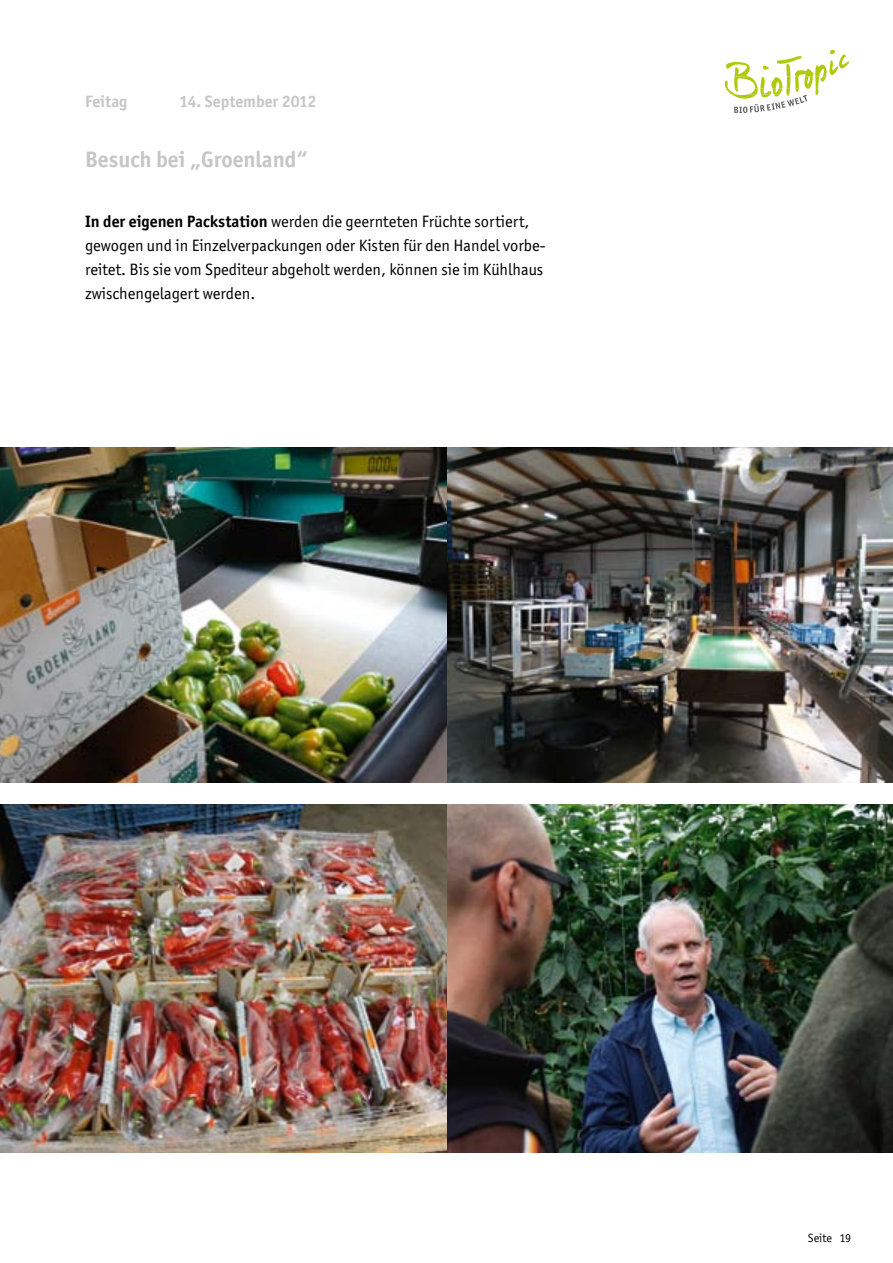
<style>
.page{position:relative;width:893px;height:1263px;background:#fff}
.page>*{position:absolute;margin:0;border:0;box-sizing:border-box;transform-origin:0 0}
.t1{font:700 22.5px "Officina Sans ITC";color:#c6c6c6}
.t2{font:16.5px/24px "Officina Sans ITC";color:#000}
.t3{font:700 16.5px "Officina Sans ITC";color:#c6c6c6}
.t4{font:12px "Officina Sans ITC";color:#000}
.s1{font-weight:700}
</style>
<div class="page">
<img style="left:0;top:448px;width:893px;height:334px">
<img style="left:0;top:805px;width:893px;height:347px">
<svg style="left:725px;top:50px;width:124px;height:63px"></svg>
<p class="t3" style="left:85px;top:91px;width:44px">Feitag</p>
<p class="t3" style="left:180px;top:91px;width:138px">14. September 2012</p>
<h1 class="t1" style="left:85px;top:145px;width:224px">Besuch bei „Groenland“</h1>
<p class="t2" style="left:85px;top:209px;width:462px"><span class="s1">In der eigenen Packstation</span> werden die geernteten Früchte sortiert, gewogen und in Einzelverpackungen oder Kisten für den Handel vorbe&shy;reitet. Bis sie vom Spediteur abgeholt werden, können sie im Kühlhaus zwischengelagert werden.</p>
<p class="t4" style="left:808px;top:1231px;width:45px">Seite 19</p>
</div>
